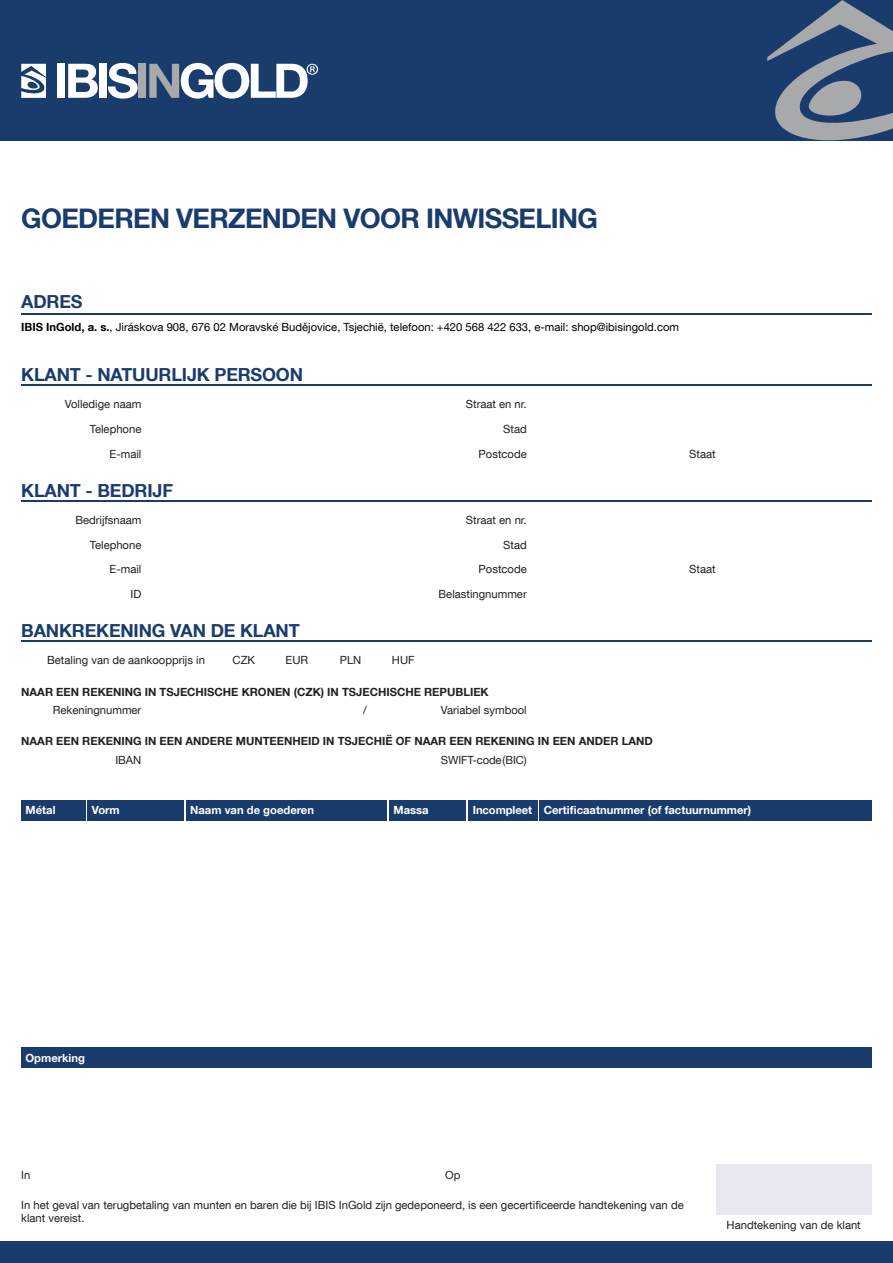
<style>
.page{position:relative;width:893px;height:1263px;background:#fff}
.page>*{position:absolute;margin:0;border:0;box-sizing:border-box;transform-origin:0 0}
.t1{font:700 27px "Helvetica Neue LT Com";letter-spacing:-.025em;color:#1a3c6d}
.t2{font:700 18px "Helvetica Neue LT Com";letter-spacing:-.01em;color:#1a3c6d}
.t3{font:11.25px/24.8px "Helvetica Neue LT Com";color:#221f20;text-align:right}
.t4{font:700 11.25px "Helvetica Neue LT Com";color:#221f20}
.t5{font:11.25px "Helvetica Neue LT Com";color:#000}
.t6{font:700 11.25px "Helvetica Neue LT Com";color:#fff}
.s1{font-weight:700}
</style>
<div class="page">
<div style="left:0;top:0;width:893px;height:140px;background:#1a3c6d"></div>
<div style="left:138px;top:64px;width:8px;height:34px;background:#a7a9ab"></div>
<div style="left:57px;top:64px;width:8px;height:34px;background:#fff"></div>
<svg style="left:68px;top:64px;width:30px;height:34px"></svg>
<div style="left:99px;top:64px;width:8px;height:34px;background:#fff"></div>
<svg style="left:108px;top:63px;width:30px;height:36px"></svg>
<svg style="left:21px;top:64px;width:25px;height:34px"></svg>
<svg style="left:149px;top:63px;width:169px;height:36px"></svg>
<svg style="left:767px;top:0;width:126px;height:141px"></svg>
<div style="left:0;top:1241px;width:893px;height:22px;background:#1a3c6d"></div>
<hr style="left:21px;top:313px;width:851px;height:1px;background:#1a3c6d">
<hr style="left:21px;top:384px;width:851px;height:2px;background:#1a3c6d">
<hr style="left:21px;top:500px;width:851px;height:1px;background:#1a3c6d">
<hr style="left:21px;top:640px;width:851px;height:2px;background:#1a3c6d">
<div style="left:716px;top:1164px;width:156px;height:51px;background:#e7e7ef"></div>
<div style="left:186px;top:800px;width:201px;height:20px;background:#1a3c6d"></div>
<div style="left:468px;top:800px;width:69px;height:20px;background:#1a3c6d"></div>
<div style="left:88px;top:800px;width:96px;height:20px;background:#1a3c6d"></div>
<div style="left:21px;top:800px;width:65px;height:20px;background:#1a3c6d"></div>
<div style="left:539px;top:800px;width:333px;height:20px;background:#1a3c6d"></div>
<div style="left:389px;top:800px;width:77px;height:20px;background:#1a3c6d"></div>
<div style="left:21px;top:1048px;width:851px;height:20px;background:#1a3c6d"></div>
<h1 class="t1" style="left:21px;top:202px;width:578px">GOEDEREN VERZENDEN VOOR INWISSELING</h1>
<h2 class="t2" style="left:21px;top:290px;width:63px">ADRES</h2>
<p class="t5" style="left:21px;top:320px;width:659px"><span class="s1">IBIS InGold, a. s.</span>, Jiráskova 908, 676 02 Moravské Budějovice, Tsjechië, telefoon: +420 568 422 633, e-mail: shop@ibisingold.com</p>
<h2 class="t2" style="left:21px;top:363px;width:283px">KLANT - NATUURLIJK PERSOON</h2>
<p class="t3" style="left:65px;top:392px;width:78px">Volledige naam<br>Telephone<br>E-mail</p>
<h2 class="t2" style="left:21px;top:479px;width:153px">KLANT - BEDRIJF</h2>
<p class="t3" style="left:75px;top:507px;width:68px">Bedrijfsnaam<br>Telephone<br>E-mail<br>ID</p>
<h2 class="t2" style="left:21px;top:619px;width:280px">BANKREKENING VAN DE KLANT</h2>
<p class="t3" style="left:466px;top:392px;width:62px">Straat en nr.<br>Stad<br>Postcode</p>
<p class="t3" style="left:466px;top:507px;width:62px">Straat en nr.<br>Stad<br>Postcode</p>
<p class="t3" style="left:439px;top:581px;width:90px">Belastingnummer</p>
<p class="t3" style="left:233px;top:648px;width:24px">CZK</p>
<p class="t3" style="left:286px;top:648px;width:24px">EUR</p>
<p class="t4" style="left:21px;top:684px;width:469px">NAAR EEN REKENING IN TSJECHISCHE KRONEN (CZK) IN TSJECHISCHE REPUBLIEK</p>
<p class="t4" style="left:21px;top:734px;width:633px">NAAR EEN REKENING IN EEN ANDERE MUNTEENHEID IN TSJECHIË OF NAAR EEN REKENING IN EEN ANDER LAND</p>
<p class="t3" style="left:47px;top:648px;width:159px">Betaling van de aankoopprijs in</p>
<p class="t3" style="left:340px;top:648px;width:23px">PLN</p>
<p class="t3" style="left:392px;top:648px;width:24px">HUF</p>
<p class="t3" style="left:363px;top:697px;width:5px">/</p>
<p class="t3" style="left:53px;top:697px;width:90px">Rekeningnummer</p>
<p class="t3" style="left:441px;top:697px;width:87px">Variabel symbool</p>
<p class="t3" style="left:115px;top:747px;width:28px">IBAN</p>
<p class="t3" style="left:441px;top:747px;width:87px">SWIFT-code (BIC)</p>
<p class="t3" style="left:689px;top:441px;width:28px">Staat</p>
<p class="t3" style="left:689px;top:557px;width:28px">Staat</p>
<p class="t6" style="left:26px;top:803px;width:31px">Métal</p>
<p class="t6" style="left:92px;top:803px;width:29px">Vorm</p>
<p class="t6" style="left:190px;top:803px;width:125px">Naam van de goederen</p>
<p class="t6" style="left:393px;top:803px;width:37px">Massa</p>
<p class="t6" style="left:473px;top:803px;width:280px">Incompleet Certificaatnummer (of factuurnummer)</p>
<p class="t6" style="left:26px;top:1051px;width:61px">Opmerking</p>
<p class="t3" style="left:21px;top:1162px;width:11px">In</p>
<p class="t3" style="left:445px;top:1162px;width:17px">Op</p>
<p class="t3" style="left:21px;top:1198px;width:664px;line-height:13.5px;text-align:left">In het geval van terugbetaling van munten en baren die bij IBIS InGold zijn gedeponeerd, is een gecertificeerde handtekening van de klant vereist.</p>
<p class="t3" style="left:727px;top:1212px;width:136px">Handtekening van de klant</p>
</div>
